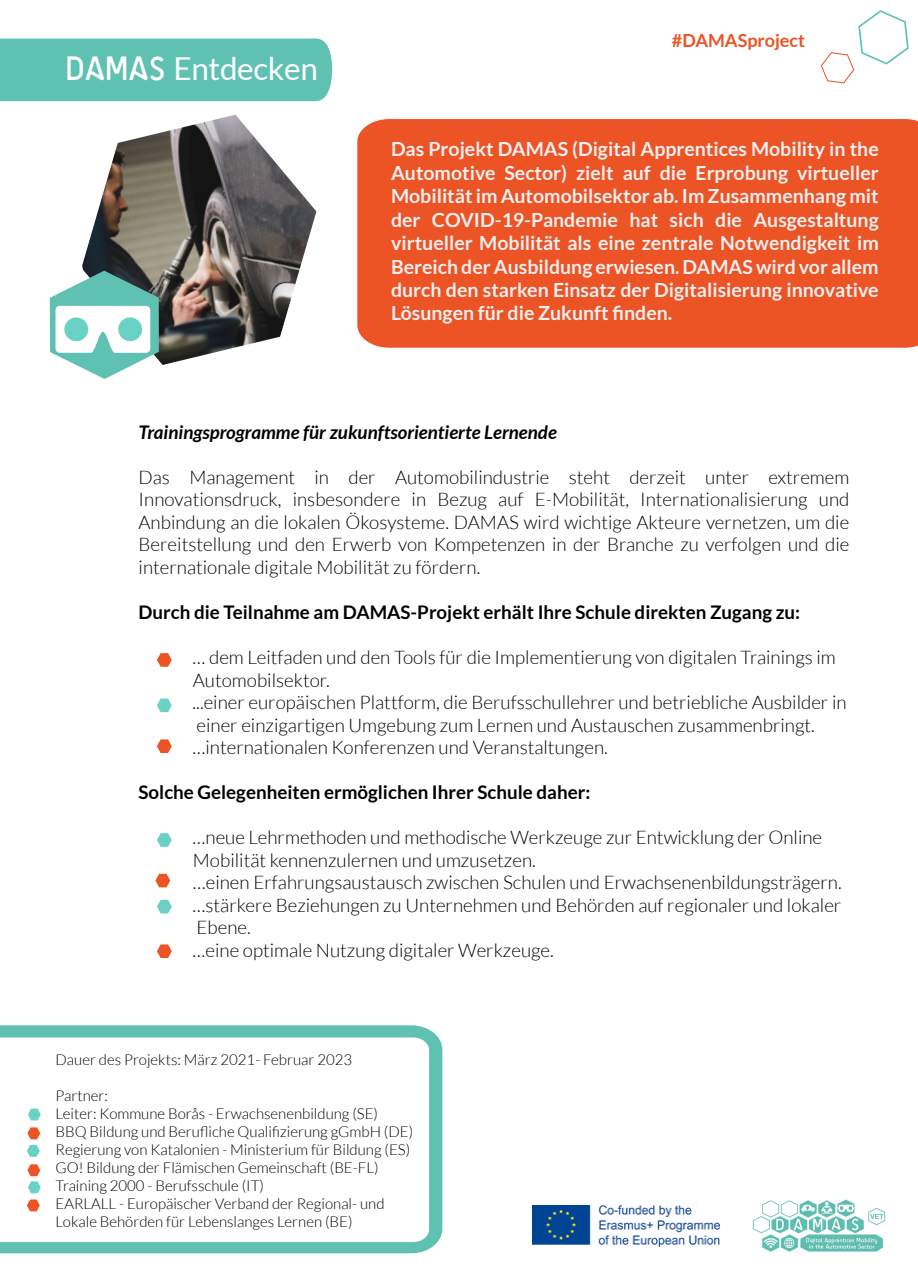
<style>
.page{position:relative;width:918px;height:1276px;background:#fff}
.page>*{position:absolute;margin:0;border:0;box-sizing:border-box;transform-origin:0 0}
.t1{font:31.5px "Lato";letter-spacing:-.01em;color:#fff}
.t2{font:700 19.5px/23.4px "Lato";color:#efefef;text-align:justify}
.t3{font:300 18.75px/22.5px "Lato";color:#000}
.t4{font:700 18.75px "Lato";color:#000}
.t5{font:italic 700 18.75px "Lato";color:#000}
.t6{font:700 18px "Lato";color:#ec5325}
.t7{font:300 15px/18px "Lato";color:#000}
.s1{font-family:"Sci Fly Sans";font-size:34.2px}
</style>
<div class="page">
<div style="left:0;top:39px;width:332px;height:62px;background:#5ec1b2"></div>
<div style="left:357px;top:119px;width:560px;height:228px;background:#ec5325"></div>
<svg style="left:0;top:1025px;width:442px;height:227px"></svg>
<img style="left:532px;top:1205px;width:187px;height:40px">
<img style="left:752px;top:1199px;width:134px;height:53px">
<svg style="left:157px;top:653px;width:15px;height:13px"></svg>
<svg style="left:820px;top:10px;width:88px;height:73px"></svg>
<img style="left:82px;top:115px;width:234px;height:250px">
<svg style="left:50px;top:270px;width:109px;height:109px"></svg>
<div style="left:64px;top:317px;width:24px;height:24px;background:#69d2c4;border-radius:50%"></div>
<div style="left:118px;top:317px;width:24px;height:24px;background:#69d2c4;border-radius:50%"></div>
<svg style="left:27px;top:1164px;width:13px;height:11px"></svg>
<svg style="left:27px;top:1127px;width:13px;height:29px"></svg>
<svg style="left:28px;top:1181px;width:13px;height:12px"></svg>
<svg style="left:28px;top:1108px;width:13px;height:12px"></svg>
<svg style="left:27px;top:1199px;width:13px;height:12px"></svg>
<svg style="left:157px;top:739px;width:15px;height:14px"></svg>
<svg style="left:157px;top:698px;width:15px;height:14px"></svg>
<svg style="left:155px;top:873px;width:15px;height:14px"></svg>
<svg style="left:157px;top:833px;width:15px;height:13px"></svg>
<svg style="left:157px;top:899px;width:15px;height:14px"></svg>
<svg style="left:157px;top:944px;width:15px;height:13px"></svg>
<h1 class="t1" style="left:65px;top:51px;width:254px"><span class="s1">DAMAS</span> Entdecken</h1>
<p class="t6" style="left:671px;top:30px;width:135px">#DAMASproject</p>
<p class="t2" style="left:391px;top:137px;width:489px">Das Projekt DAMAS (Digital Apprentices Mobility in the Automotive Sector) zielt auf die Erprobung virtueller Mobilität im Automobilsektor ab. Im Zusammenhang mit der COVID-19-Pandemie hat sich die Ausgestaltung virtueller Mobilität als eine zentrale Notwendigkeit im Bereich der Ausbildung erwiesen. DAMAS wird vor allem durch den starken Einsatz der Digitalisierung innovative Lösungen für die Zukunft finden.</p>
<p class="t5" style="left:138px;top:421px;width:420px">Trainingsprogramme für zukunftsorientierte Lernende</p>
<p class="t3" style="left:138px;top:466px;width:712px;text-align:justify">Das Management in der Automobilindustrie steht derzeit unter extremem Innovationsdruck, insbesondere in Bezug auf E-Mobilität, Internationalisierung und Anbindung an die lokalen Ökosysteme. DAMAS wird wichtige Akteure vernetzen, um die Bereitstellung und den Erwerb von Kompetenzen in der Branche zu verfolgen und die internationale digitale Mobilität zu fördern.</p>
<p class="t4" style="left:138px;top:601px;width:663px">Durch die Teilnahme am DAMAS-Projekt erhält Ihre Schule direkten Zugang zu:</p>
<p class="t3" style="left:192px;top:646px;width:655px">… dem Leitfaden und den Tools für die Implementierung von digitalen Trainings im Automobilsektor.<br>...einer europäischen Plattform, die Berufsschullehrer und betriebliche Ausbilder in einer einzigartigen Umgebung zum Lernen und Austauschen zusammenbringt. …internationalen Konferenzen und Veranstaltungen.</p>
<p class="t4" style="left:138px;top:781px;width:453px">Solche Gelegenheiten ermöglichen Ihrer Schule daher:</p>
<p class="t3" style="left:192px;top:826px;width:650px">…neue Lehrmethoden und methodische Werkzeuge zur Entwicklung der Online Mobilität kennenzulernen und umzusetzen.<br>…einen Erfahrungsaustausch zwischen Schulen und Erwachsenenbildungsträgern. …stärkere Beziehungen zu Unternehmen und Behörden auf regionaler und lokaler Ebene.<br>…eine optimale Nutzung digitaler Werkzeuge.</p>
<p class="t7" style="left:56px;top:1050px;width:298px">Dauer des Projekts: März 2021- Februar 2023</p>
<p class="t7" style="left:56px;top:1086px;width:359px">Partner:<br>Leiter: Kommune Borås - Erwachsenenbildung (SE)<br>BBQ Bildung und Berufliche Qualifizierung gGmbH (DE)<br>Regierung von Katalonien - Ministerium für Bildung (ES)<br>GO! Bildung der Flämischen Gemeinschaft (BE-FL)<br>Training 2000 - Berufsschule (IT)<br>EARLALL - Europäischer Verband der Regional- und Lokale Behörden für Lebenslanges Lernen (BE)</p>
</div>
